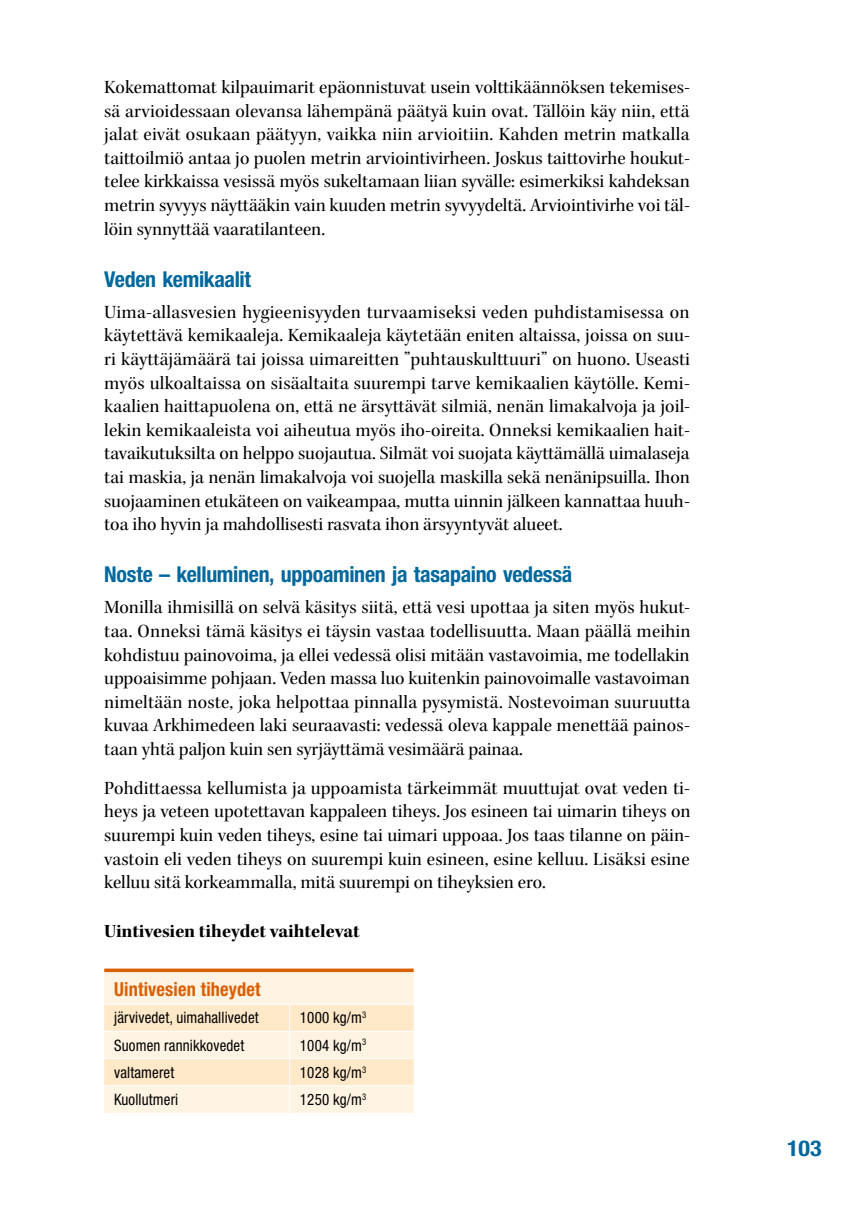
<style>
.page{position:relative;width:854px;height:1231px;background:#fff}
.page>*{position:absolute;margin:0;border:0;box-sizing:border-box;transform-origin:0 0}
.t1{font:700 condensed 21.88px "Helvetica Neue LT Std";letter-spacing:-.015em;color:#00689d}
.t2{font:700 condensed 21.88px "Helvetica Neue LT Std";letter-spacing:-.015em;color:#00689d;scale:1.1 1}
.t3{font:19.25px/23.6px "Kepler Std Scn Subh";letter-spacing:-.005em;color:#000;text-align:justify;scale:1.1 1}
.t4{font:19.25px "Kepler Std Bold Scn Subh";letter-spacing:-.005em;color:#000;scale:1.1 1}
.t5{font:700 condensed 19.25px "Helvetica Neue LT Std";letter-spacing:.01em;color:#da5f02;scale:.95 1}
.t6{font:condensed 15.75px "Helvetica Neue LT Std";letter-spacing:.01em;color:#000;scale:.95 1}
</style>
<div class="page">
<div style="left:104px;top:971px;width:309px;height:32px;background:#fff4e4"></div>
<svg style="left:104px;top:1004px;width:309px;height:108px;background:#ffefd8"></svg>
<hr style="left:104px;top:968px;width:309px;height:3px;background:#da5f02">
<p class="t3" style="left:104px;top:75px;width:534px">Kokemattomat kilpauimarit epäonnistuvat usein volttikäännöksen tekemises&shy;sä arvioidessaan olevansa lähempänä päätyä kuin ovat. Tällöin käy niin, että jalat eivät osukaan päätyyn, vaikka niin arvioitiin. Kahden metrin matkalla taittoilmiö antaa jo puolen metrin arviointivirheen. Joskus taittovirhe houkut&shy;telee kirkkaissa vesissä myös sukeltamaan liian syvälle: esimerkiksi kahdeksan metrin syvyys näyttääkin vain kuuden metrin syvyydeltä. Arviointivirhe voi täl&shy;löin synnyttää vaaratilanteen.</p>
<p class="t1" style="left:104px;top:265px;width:148px">Veden kemikaalit</p>
<p class="t3" style="left:104px;top:300px;width:534px">Uima-allasvesien hygieenisyyden turvaamiseksi veden puhdistamisessa on käytettävä kemikaaleja. Kemikaaleja käytetään eniten altaissa, joissa on suu&shy;ri käyttäjämäärä tai joissa uimareitten ”puhtauskulttuuri” on huono. Useasti myös ulkoaltaissa on sisäaltaita suurempi tarve kemikaalien käytölle. Kemi&shy;kaalien haittapuolena on, että ne ärsyttävät silmiä, nenän limakalvoja ja joil&shy;lekin kemikaaleista voi aiheutua myös iho-oireita. Onneksi kemikaalien hait&shy;tavaikutuksilta on helppo suojautua. Silmät voi suojata käyttämällä uimalaseja tai maskia, ja nenän limakalvoja voi suojella maskilla sekä nenänipsuilla. Ihon suojaaminen etukäteen on vaikeampaa, mutta uinnin jälkeen kannattaa huuh&shy;toa iho hyvin ja mahdollisesti rasvata ihon ärsyyntyvät alueet.</p>
<p class="t1" style="left:104px;top:561px;width:469px">Noste – kelluminen, uppoaminen ja tasapaino vedessä</p>
<p class="t3" style="left:104px;top:595px;width:534px">Monilla ihmisillä on selvä käsitys siitä, että vesi upottaa ja siten myös hukut&shy;taa. Onneksi tämä käsitys ei täysin vastaa todellisuutta. Maan päällä meihin kohdistuu painovoima, ja ellei vedessä olisi mitään vastavoimia, me todellakin uppoaisimme pohjaan. Veden massa luo kuitenkin painovoimalle vastavoiman nimeltään noste, joka helpottaa pinnalla pysymistä. Nostevoiman suuruutta kuvaa Arkhimedeen laki seuraavasti: vedessä oleva kappale menettää painos&shy;taan yhtä paljon kuin sen syrjäyttämä vesimäärä painaa.</p>
<p class="t3" style="left:104px;top:776px;width:534px">Pohdittaessa kellumista ja uppoamista tärkeimmät muuttujat ovat veden ti&shy;heys ja veteen upotettavan kappaleen tiheys. Jos esineen tai uimarin tiheys on suurempi kuin veden tiheys, esine tai uimari uppoaa. Jos taas tilanne on päin&shy;vastoin eli veden tiheys on suurempi kuin esineen, esine kelluu. Lisäksi esine kelluu sitä korkeammalla, mitä suurempi on tiheyksien ero.</p>
<p class="t4" style="left:104px;top:919px;width:233px">Uintivesien tiheydet vaihtelevat</p>
<p class="t5" style="left:114px;top:977px;width:156px">Uintivesien tiheydet</p>
<p class="t6" style="left:114px;top:1008px;width:153px">järvivedet, uimahallivedet</p>
<p class="t6" style="left:300px;top:1008px;width:71px">1000 kg/m<sup>3</sup></p>
<p class="t6" style="left:114px;top:1035px;width:138px">Suomen rannikkovedet</p>
<p class="t6" style="left:300px;top:1035px;width:71px">1004 kg/m<sup>3</sup></p>
<p class="t6" style="left:114px;top:1062px;width:65px">valtameret</p>
<p class="t6" style="left:300px;top:1062px;width:71px">1028 kg/m<sup>3</sup></p>
<p class="t6" style="left:114px;top:1090px;width:69px">Kuollutmeri</p>
<p class="t6" style="left:300px;top:1090px;width:71px">1250 kg/m<sup>3</sup></p>
<p class="t2" style="left:786px;top:1135px;width:33px">103</p>
</div>
